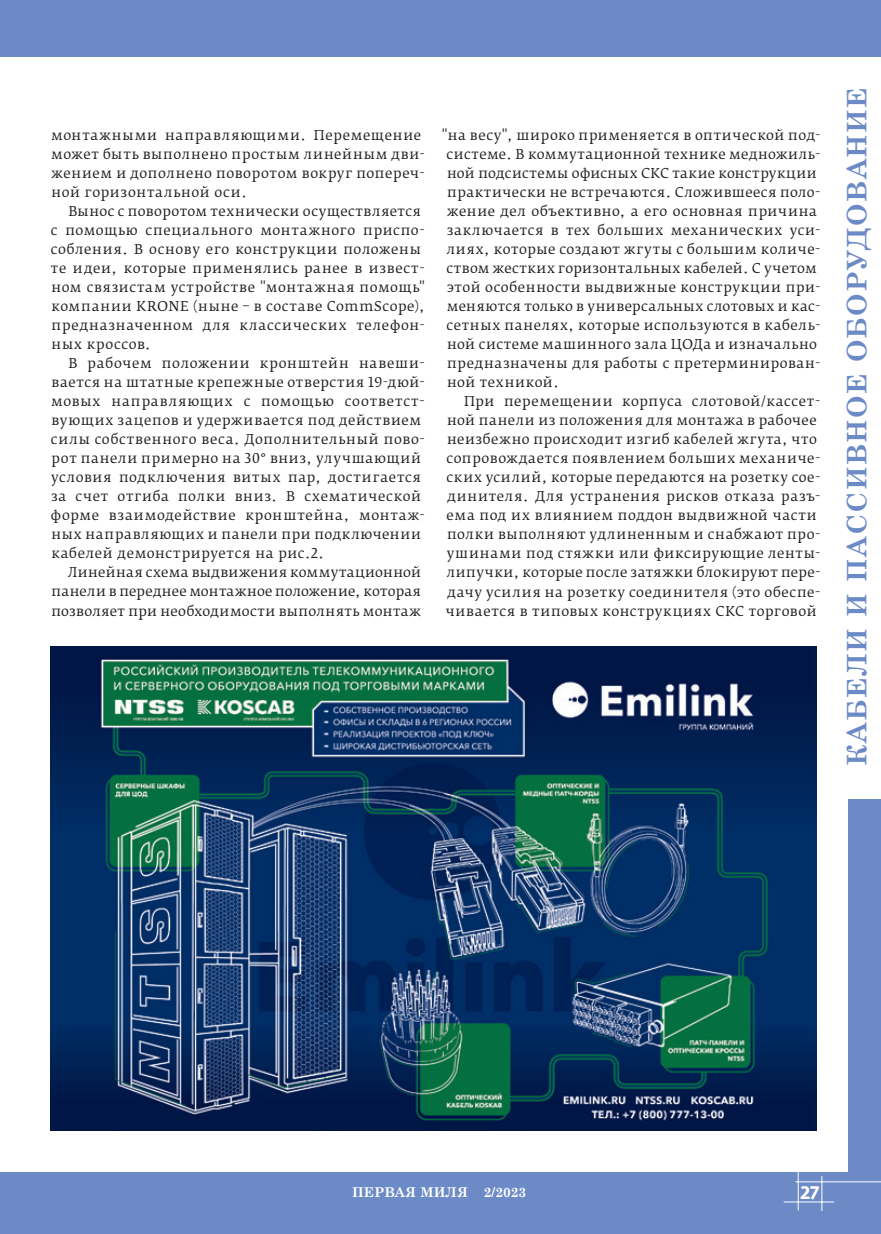
<style>
.page{position:relative;width:881px;height:1234px;background:#fff}
.page>*{position:absolute;margin:0;border:0;box-sizing:border-box;transform-origin:0 0}
.t1{font:700 27px "Century Schoolbook";letter-spacing:.05em;color:#6c8bc6}
.t2{font:700 18px "Fedra Sans Pro";color:#fff}
.t3{font:13.5px/19px "Fedra Serif B Pro";letter-spacing:.045em;color:#231f20}
.t4{font:700 13.5px "Century Schoolbook";color:#fff}
</style>
<div class="page">
<div style="left:0;top:0;width:880px;height:57px;background:#6c8bc6"></div>
<div style="left:0;top:1172px;width:880px;height:61px;background:#6c8bc6"></div>
<div style="left:847px;top:0;width:33px;height:1233px;background:#6c8bc6"></div>
<hr style="left:783px;top:1201px;width:50px;height:1px;background:#fff">
<hr style="left:797px;top:1171px;width:1px;height:39px;background:#fff">
<hr style="left:821px;top:1175px;width:1px;height:35px;background:#fff">
<hr style="left:795px;top:1181px;width:85px;height:1px;background:#fff">
<div style="left:846px;top:57px;width:34px;height:741px;background:#fff"></div>
<img style="left:51px;top:646px;width:765px;height:484px">
<p class="t3" style="left:51px;top:125px;width:375px">монтажными направляющими. Перемещение может быть выполнено простым линейным дви&shy;жением и дополнено поворотом вокруг попереч&shy;ной горизонтальной оси.</p>
<p class="t3" style="left:51px;top:201px;width:375px;text-indent:17px">Вынос с поворотом технически осуществляется с помощью специального монтажного приспо&shy;собления. В основу его конструкции положены те идеи, которые применялись ранее в извест&shy;ном связистам устройстве "монтажная помощь" компании KRONE (ныне – в составе CommScope), предназначенном для классических телефон&shy;ных кроссов.</p>
<p class="t3" style="left:51px;top:354px;width:375px;text-indent:17px">В рабочем положении кронштейн навеши&shy;вается на штатные крепежные отверстия 19-дюй&shy;мовых направляющих с помощью соответст&shy;вующих зацепов и удерживается под действием силы собственного веса. Дополнительный пово&shy;рот панели примерно на 30° вниз, улучшающий условия подключения витых пар, достигается за счет отгиба полки вниз. В схематической форме взаимодействие кронштейна, монтаж&shy;ных направляющих и панели при подключении кабелей демонстрируется на рис.2.</p>
<p class="t3" style="left:51px;top:563px;width:371px;text-align:justify;text-indent:16px">Линейная схема выдвижения коммутационной панели в переднее монтажное положение, которая позволяет при необходимости выполнять монтаж</p>
<p class="t3" style="left:446px;top:125px;width:375px;text-indent:-5px">"на весу", широко применяется в оптической под&shy;системе. В коммутационной технике медножиль&shy;ной подсистемы офисных СКС такие конструкции практически не встречаются. Сложившееся поло&shy;жение дел объективно, а его основная причина заключается в тех больших механических уси&shy;лиях, которые создают жгуты с большим количе&shy;ством жестких горизонтальных кабелей. С учетом этой особенности выдвижные конструкции при&shy;меняются только в универсальных слотовых и кас&shy;сетных панелях, которые используются в кабель&shy;ной системе машинного зала ЦОДа и изначально предназначены для работы с претерминирован&shy;ной техникой.</p>
<p class="t3" style="left:445px;top:392px;width:376px;text-indent:18px">При перемещении корпуса слотовой/кассет&shy;ной панели из положения для монтажа в рабочее неизбежно происходит изгиб кабелей жгута, что сопровождается появлением больших механиче&shy;ских усилий, которые передаются на розетку сое&shy;динителя. Для устранения рисков отказа разъ&shy;ема под их влиянием поддон выдвижной части полки выполняют удлиненным и снабжают про&shy;ушинами под стяжки или фиксирующие ленты&shy;липучки, которые после затяжки блокируют пере&shy;дачу усилия на розетку соединителя (это обеспе&shy;чивается в типовых конструкциях СКС торговой</p>
<h1 class="t1" style="left:835px;top:765px;width:680px;rotate:-90deg">Кабели и пассивное оборудование</h1>
<p class="t4" style="left:352px;top:1181px;width:176px">ПЕРВАЯ МИЛЯ 2/2023</p>
<h2 class="t2" style="left:800px;top:1180px;width:20px">27</h2>
</div>
